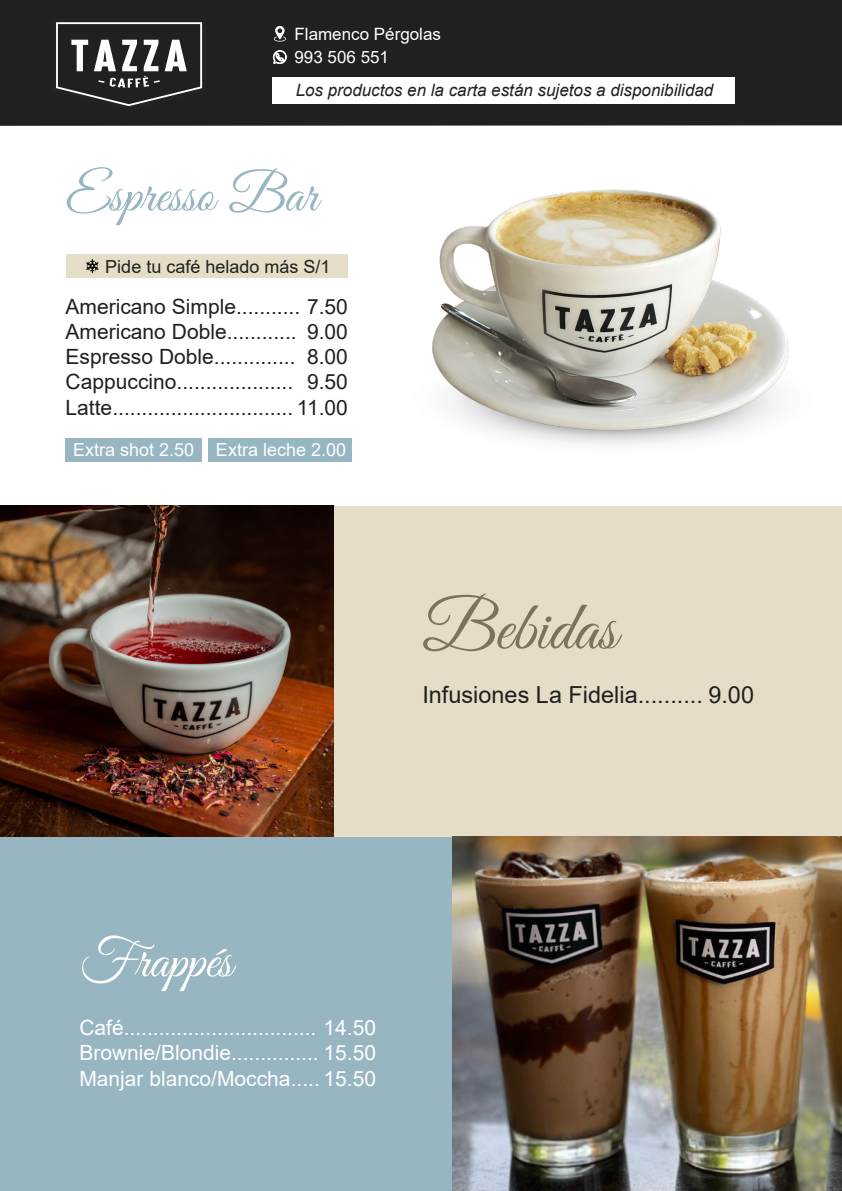
<style>
.page{position:relative;width:842px;height:1191px;background:#fff}
.page>*{position:absolute;margin:0;border:0;box-sizing:border-box;transform-origin:0 0}
.t1{font:70px "Great Vibes";color:#80715d}
.t2{font:54px "Great Vibes";color:#97b6c2}
.t3{font:54px "Great Vibes";color:#fff}
.t4{font:23.5px "Arial";color:#20201e}
.t5{font:21px/25.2px "Arial";color:#20201e}
.t6{font:21px/25.2px "Arial";color:#fff;text-align:justify}
.t7{font:18px "Arial";color:#fff}
.t8{font:18px "Arial";color:#20201e}
.t9{font:italic 17px "Arial";color:#20201e}
.t10{font:17px "Arial";color:#fff}
</style>
<div class="page">
<div style="left:0;top:836px;width:633px;height:355px;background:#97b6c2"></div>
<div style="left:0;top:506px;width:842px;height:330px;background:#e5ddc7"></div>
<img style="left:0;top:506px;width:334px;height:330px">
<div style="left:65px;top:438px;width:137px;height:24px;background:#97b6c2"></div>
<div style="left:208px;top:438px;width:144px;height:24px;background:#97b6c2"></div>
<div style="left:66px;top:254px;width:282px;height:24px;background:#e5ddc7"></div>
<svg style="left:86px;top:259px;width:12px;height:14px"></svg>
<div style="left:0;top:0;width:842px;height:126px;background:#20201e"></div>
<svg style="left:50px;top:16px;width:158px;height:96px;background:#474645"></svg>
<svg style="left:273px;top:50px;width:14px;height:15px"></svg>
<div style="left:272px;top:77px;width:463px;height:26px;background:#fff"></div>
<svg style="left:274px;top:25px;width:12px;height:17px"></svg>
<img style="left:432px;top:189px;width:357px;height:256px">
<img style="left:452px;top:836px;width:390px;height:355px">
<p class="t10" style="left:294px;top:22px;width:148px">Flamenco Pérgolas</p>
<p class="t9" style="left:296px;top:79px;width:419px">Los productos en la carta están sujetos a disponibilidad</p>
<p class="t10" style="left:294px;top:46px;width:96px">993 506 551</p>
<h2 class="t2" style="left:66px;top:165px;width:254px">Espresso Bar</h2>
<p class="t8" style="left:105px;top:254px;width:227px">Pide tu café helado más S/1</p>
<p class="t5" style="left:66px;top:294px;width:284px">Americano Simple........... 7.50<br>Americano Doble............<br>Espresso Doble..............<br>Cappuccino....................<br>Latte............................... 11.00</p>
<p class="t5" style="left:307px;top:319px;width:42px;text-align:justify">9.00<br>8.00<br>9.50</p>
<p class="t7" style="left:73px;top:437px;width:274px">Extra shot 2.50 Extra leche 2.00</p>
<h1 class="t1" style="left:422px;top:589px;width:196px">Bebidas</h1>
<p class="t4" style="left:422px;top:679px;width:333px">Infusiones La Fidelia.......... 9.00</p>
<h2 class="t3" style="left:79px;top:930px;width:154px">Frappés</h2>
<p class="t6" style="left:79px;top:1015px;width:298px">Café................................. 14.50<br>Brownie/Blondie............... 15.50<br>Manjar blanco/Moccha..... 15.50</p>
</div>
